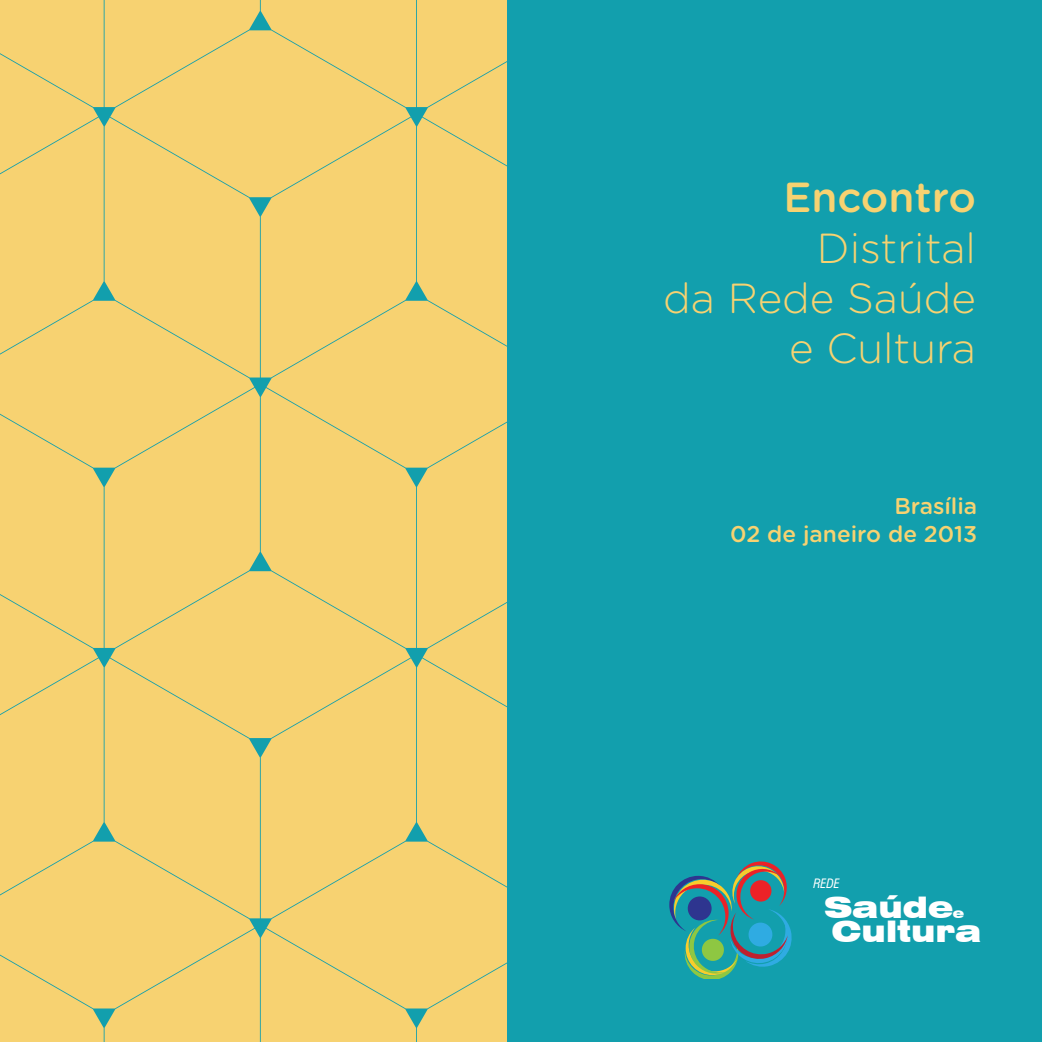
<style>
.page{position:relative;width:1042px;height:1042px;background:#fff}
.page>*{position:absolute;margin:0;border:0;box-sizing:border-box;transform-origin:0 0}
.t1{font:300 42px/50.4px "Gotham Rounded";color:#f7d271;text-align:right}
.t2{font:500 42px "Gotham Rounded";color:#f7d271}
.t3{font:900 expanded 29.22px/24.5px "Swiss 721 BT";color:#fff}
.t4{font:500 22.75px/27.3px "Gotham Rounded";color:#f7d271;text-align:right}
.t5{font:900 expanded 13.12px "Swiss 721 BT";color:#fff}
.t6{font:italic condensed 12.6px "Swiss 721 BT";color:#fff}
</style>
<div class="page">
<div style="left:0;top:0;width:508px;height:1042px;background:#f7d271"></div>
<div style="left:508px;top:0;width:534px;height:1042px;background:#129fad"></div>
<svg style="left:669px;top:861px;width:123px;height:118px"></svg>
<p class="t2" style="left:783px;top:167px;width:194px">Encontro</p>
<p class="t1" style="left:663px;top:221px;width:314px">Distrital<br>da Rede Saúde e Cultura</p>
<p class="t4" style="left:730px;top:492px;width:249px">Brasília<br>02 de janeiro de 2013</p>
<p class="t6" style="left:813px;top:876px;width:28px">REDE</p>
<p class="t3" style="left:824px;top:895px;width:159px">Saúde<br>Cultura</p>
<p class="t5" style="left:953px;top:905px;width:13px">e</p>
</div>
